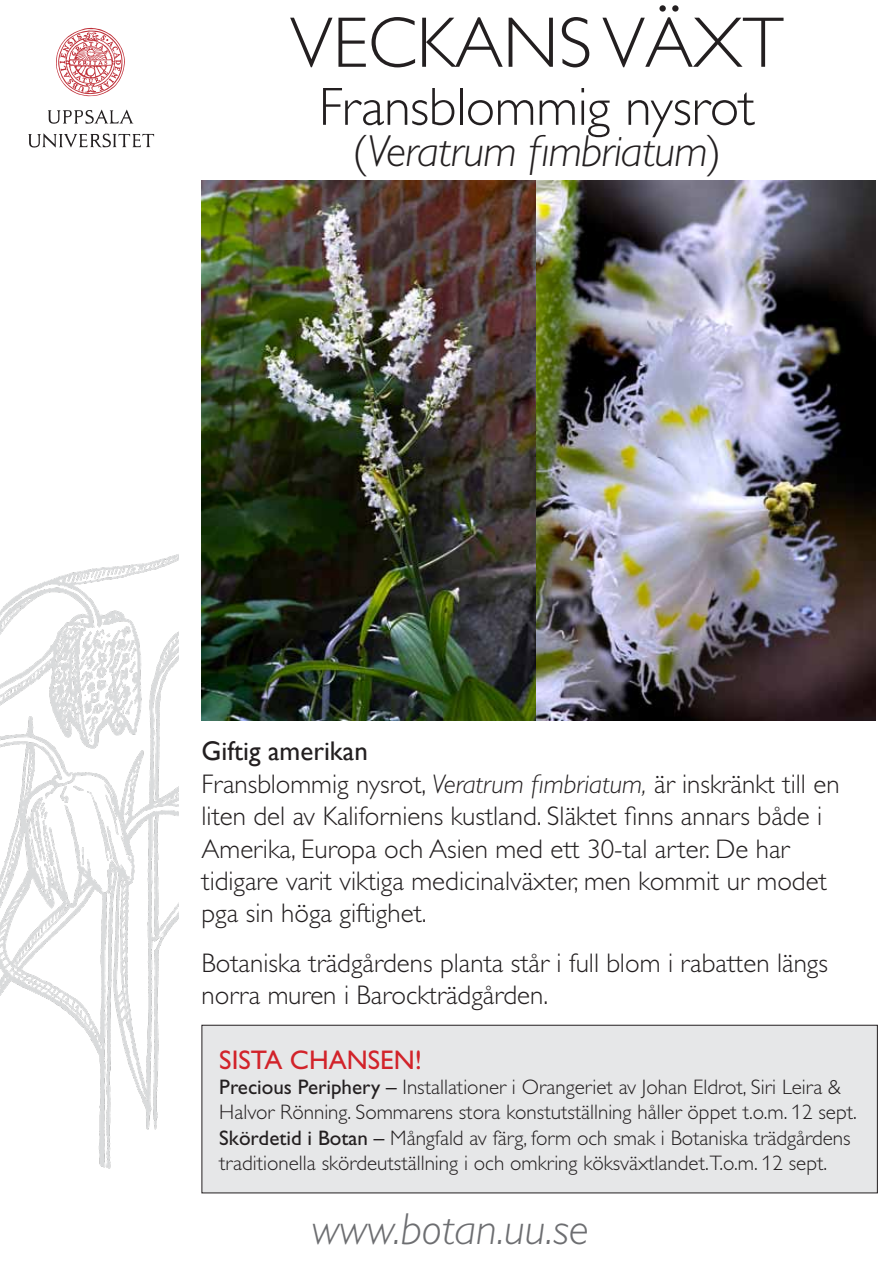
<style>
.page{position:relative;width:893px;height:1263px;background:#fff}
.page>*{position:absolute;margin:0;border:0;box-sizing:border-box;transform-origin:0 0}
.t1{font:300 72px "Gill Alt One";color:#231f20}
.t2{font:300 54px "Gill Alt One";letter-spacing:-.005em;color:#231f20}
.t3{font:italic 300 45px "Gill Alt One";letter-spacing:-.015em;color:#231f20}
.t4{font:italic 300 45px "Gill Alt One";color:#6d6e71}
.t5{font:300 27px/32.4px "Gill Alt One";color:#231f20}
.t6{font:27px "Gill Sans";color:#231f20}
.t7{font:27px "Gill Alt One";color:#d2232a}
.t8{font:300 21px/25.2px "Gill Alt One";color:#231f20}
.s1{font-style:normal}
.s2{font-style:italic}
.s3{font-weight:400}
</style>
<div class="page">
<svg style="left:48px;top:110px;width:85px;height:14px"></svg>
<svg style="left:28px;top:133px;width:126px;height:15px"></svg>
<svg style="left:56px;top:28px;width:69px;height:68px"></svg>
<img style="left:0;top:554px;width:179px;height:615px">
<div style="left:202px;top:1025px;width:675px;height:168px;background:#e6e7e8"></div>
<div style="left:202px;top:1025px;width:676px;height:168px;border:1px solid #231f20"></div>
<img style="left:202px;top:180px;width:674px;height:540px">
<h1 class="t1" style="left:290px;top:2px;width:495px">VECKANS VÄXT</h1>
<h2 class="t2" style="left:319px;top:76px;width:437px">Fransblommig nysrot</h2>
<h3 class="t3" style="left:352px;top:126px;width:371px"><span class="s1">(</span>Veratrum fimbriatum<span class="s1">)</span></h3>
<p class="t6" style="left:202px;top:735px;width:168px">Giftig amerikan</p>
<p class="t5" style="left:202px;top:768px;width:640px">Fransblommig nysrot, <span class="s2">Veratrum fimbriatum,</span> är inskränkt till en liten del av Kaliforniens kustland. Släktet finns annars både i Amerika, Europa och Asien med ett 30-tal arter. De har tidigare varit viktiga medicinalväxter, men kommit ur modet pga sin höga giftighet.</p>
<p class="t5" style="left:202px;top:947px;width:628px">Botaniska trädgårdens planta står i full blom i rabatten längs norra muren i Barockträdgården.</p>
<p class="t7" style="left:219px;top:1044px;width:204px">SISTA CHANSEN!</p>
<p class="t8" style="left:219px;top:1074px;width:639px"><span class="s3">Precious Periphery –</span> Installationer i Orangeriet av Johan Eldrot, Siri Leira &amp; Halvor Rönning. Sommarens stora konstutställning håller öppet t.o.m. 12 sept.<br><span class="s3">Skördetid i Botan –</span> Mångfald av färg, form och smak i Botaniska trädgårdens traditionella skördeutställning i och omkring köksväxtlandet.T.o.m. 12 sept.</p>
<h3 class="t4" style="left:312px;top:1203px;width:279px">www.botan.uu.se</h3>
</div>
